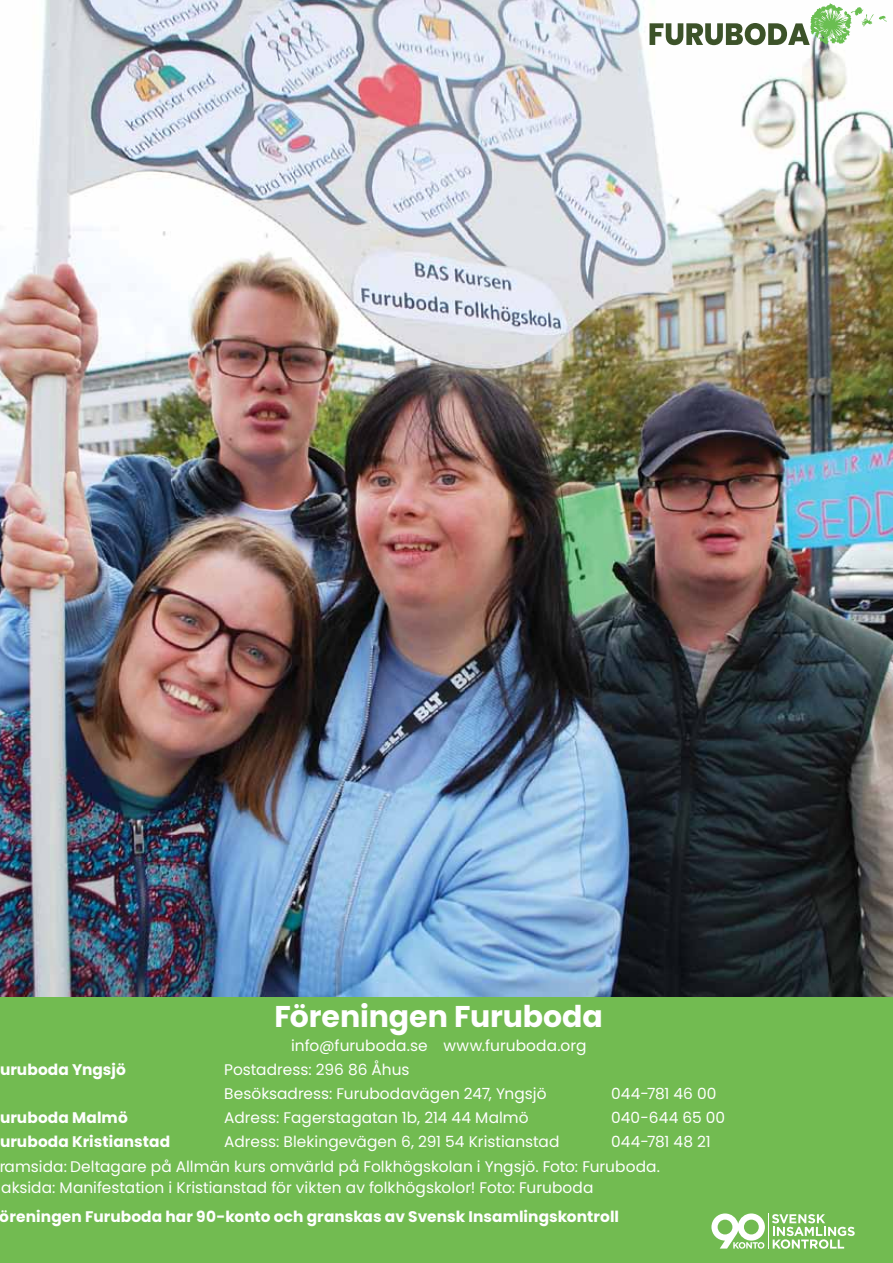
<style>
.page{position:relative;width:893px;height:1263px;background:#fff}
.page>*{position:absolute;margin:0;border:0;box-sizing:border-box;transform-origin:0 0}
.t1{font:700 30px "Poppins";letter-spacing:-.005em;color:#fff}
.t2{font:15.3px/24px "Poppins";letter-spacing:.005em;color:#fff}
.t3{font:700 15.3px "Poppins";letter-spacing:.005em;color:#fff}
</style>
<div class="page">
<div style="left:0;top:997px;width:893px;height:266px;background:#72bb51"></div>
<hr style="left:768px;top:1213px;width:1px;height:35px;background:#fff">
<svg style="left:772px;top:1214px;width:83px;height:35px"></svg>
<svg style="left:711px;top:1213px;width:54px;height:36px"></svg>
<img style="left:0;top:0;width:893px;height:997px">
<svg style="left:627px;top:3px;width:260px;height:88px"></svg>
<h1 class="t1" style="left:275px;top:999px;width:330px">Föreningen Furuboda</h1>
<p class="t2" style="left:291px;top:1033px;width:297px">info@furuboda.se www.furuboda.org</p>
<p class="t3" style="left:0;top:1060px;width:127px">uruboda Yngsjö</p>
<p class="t2" style="left:224px;top:1057px;width:324px">Postadress: 296 86 Åhus<br>Besöksadress: Furubodavägen 247, Yngsjö</p>
<p class="t2" style="left:611px;top:1081px;width:107px">044-781 46 00</p>
<p class="t3" style="left:0;top:1108px;width:129px">uruboda Malmö</p>
<p class="t2" style="left:224px;top:1105px;width:306px">Adress: Fagerstagatan 1b, 214 44 Malmö</p>
<p class="t2" style="left:611px;top:1105px;width:115px">040-644 65 00</p>
<p class="t3" style="left:0;top:1132px;width:172px">uruboda Kristianstad</p>
<p class="t2" style="left:224px;top:1129px;width:337px">Adress: Blekingevägen 6, 291 54 Kristianstad</p>
<p class="t2" style="left:-1px;top:1129px;width:713px;line-height:25.2px;text-indent:612px">044-781 48 21 ramsida: Deltagare på Allmän kurs omvärld på Folkhögskolan i Yngsjö. Foto: Furuboda.</p>
<p class="t2" style="left:1px;top:1175px;width:594px">aksida: Manifestation i Kristianstad för vikten av folkhögskolor! Foto: Furuboda</p>
<p class="t3" style="left:0;top:1208px;width:621px">öreningen Furuboda har 90-konto och granskas av Svensk Insamlingskontroll</p>
</div>
